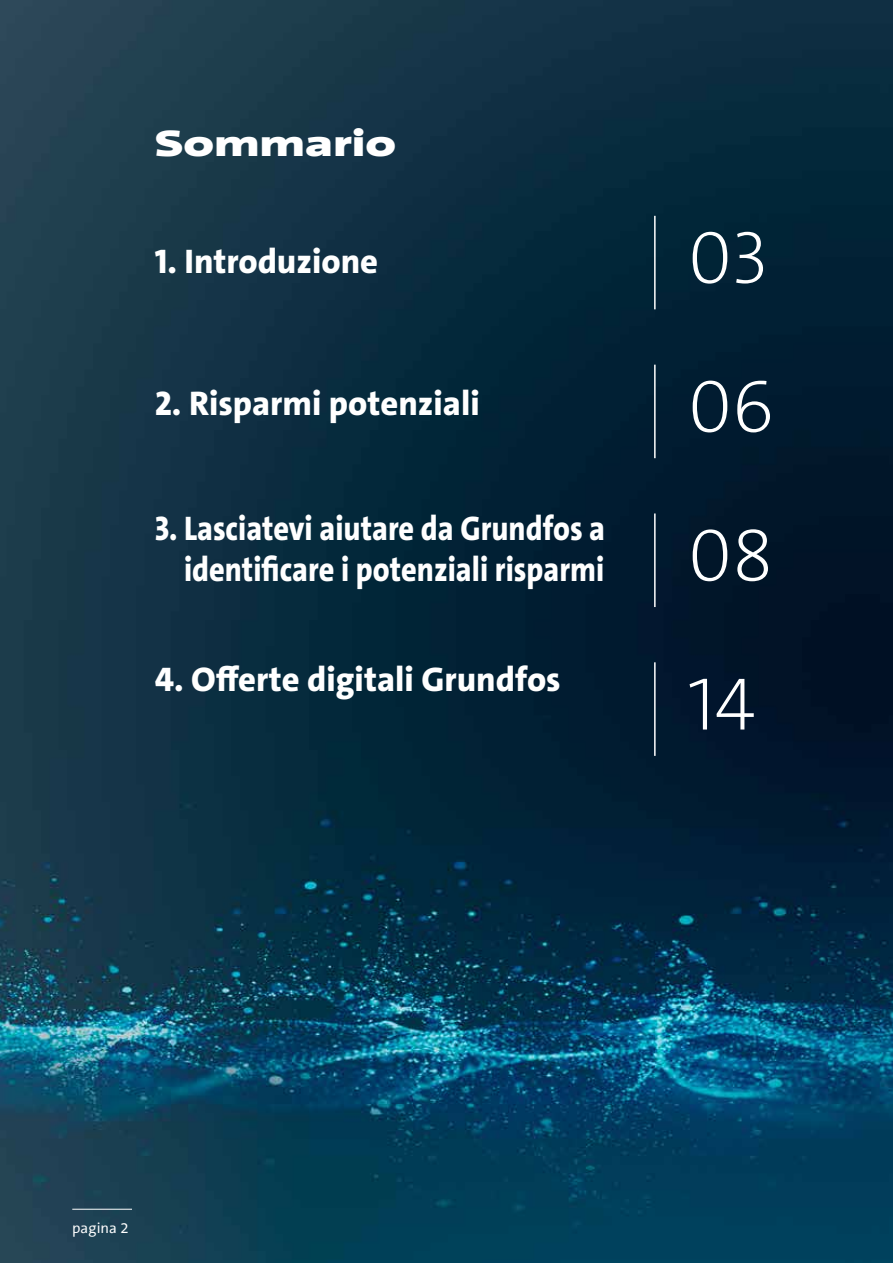
<style>
.page{position:relative;width:893px;height:1263px;background:#fff}
.page>*{position:absolute;margin:0;border:0;box-sizing:border-box;transform-origin:0 0}
.t1{font:200 75px "Grundfos The Sans";color:#fff}
.t2{font:900 37.5px "Grundfos The Sans Extd";color:#fff}
.t3{font:800 34.5px/41.4px "Grundfos The Sans";color:#fff;scale:.88 1}
.t4{font:800 34.5px "Grundfos The Sans";color:#fff}
.t5{font:15px "Grundfos The Sans";color:#fff}
.s1{font-weight:200;font-size:75px}
</style>
<div class="page">
<img style="left:0;top:0;width:893px;height:1263px">
<hr style="left:72px;top:1209px;width:60px;height:1px;background:#fff">
<hr style="left:654px;top:216px;width:2px;height:93px;background:#fff">
<hr style="left:654px;top:365px;width:2px;height:93px;background:#fff">
<hr style="left:654px;top:513px;width:2px;height:94px;background:#fff">
<hr style="left:654px;top:662px;width:2px;height:94px;background:#fff">
<p class="t2" style="left:155px;top:119px;width:243px">Sommario</p>
<p class="t4" style="left:155px;top:239px;width:225px">1. Introduzione</p>
<h1 class="t1" style="left:688px;top:209px;width:81px">03</h1>
<p class="t4" style="left:155px;top:381px;width:327px">2. Risparmi potenziali</p>
<h1 class="t1" style="left:688px;top:358px;width:88px">06</h1>
<p class="t3" style="left:184px;top:508px;width:671px;text-indent:-29px">3. Lasciatevi aiutare da Grundfos a<br>identificare i potenziali risparmi <span class="s1">08</span></p>
<p class="t4" style="left:155px;top:657px;width:407px">4. Offerte digitali Grundfos</p>
<h1 class="t1" style="left:688px;top:656px;width:69px">14</h1>
<p class="t5" style="left:72px;top:1220px;width:58px">pagina 2</p>
</div>
